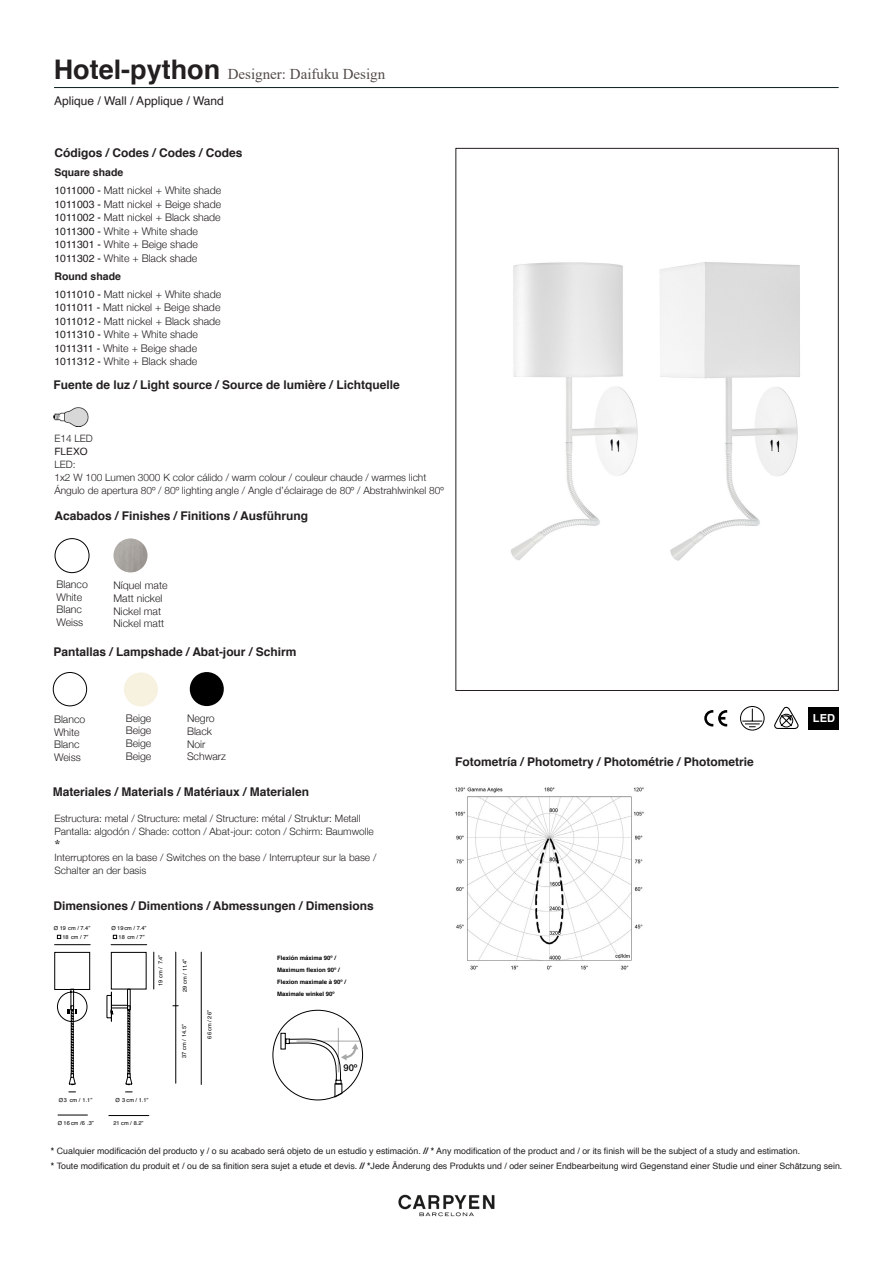
<style>
.page{position:relative;width:893px;height:1263px;background:#fff}
.page>*{position:absolute;margin:0;border:0;box-sizing:border-box;transform-origin:0 0}
.t1{font:15px "Times New Roman";color:#524a47}
.t2{font:700 12px "Helvetica";color:#231f20}
.t3{font:12px "Helvetica";color:#231f20}
.t4{font:700 12px "Times New Roman";color:#231f20}
.t5{font:700 11.1px "Helvetica";color:#fff}
.t6{font:300 10.5px "Helvetica Neue";color:#231f20}
.t7{font:700 10.5px "Helvetica";color:#231f20}
.t8{font:300 10.2px/13px "Helvetica Neue";color:#231f20}
.t9{font:10.2px "Helvetica";color:#231f20}
.t10{font:500 9.3px "Helvetica Neue LT Std";color:#000001}
.t11{font:8.85px/15px "Helvetica";color:#231f20}
.t12{font:700 6px/12px "Helvetica";color:#000001}
.t13{font:5.7px/8.2px "Helvetica";color:#000001}
.s1{font-family:"Helvetica";font-weight:700;font-size:27px;color:#231f20}
.s2{font-family:"Helvetica";font-weight:400}
.s3{font-weight:700}
</style>
<div class="page">
<hr style="left:54px;top:87px;width:785px;height:1px;background:#0b1d1d">
<img style="left:398px;top:1194px;width:97px;height:23px">
<img style="left:659px;top:262px;width:141px;height:299px">
<img style="left:511px;top:262px;width:127px;height:299px">
<img style="left:54px;top:407px;width:35px;height:20px">
<img style="left:114px;top:538px;width:34px;height:34px;border-radius:17px">
<div style="left:55px;top:538px;width:34px;height:35px;border:1px solid #000;border-radius:50%"></div>
<div style="left:53px;top:672px;width:34px;height:34px;border:1px solid #000001;border-radius:50%"></div>
<div style="left:124px;top:672px;width:34px;height:34px;background:#f6f2df;border-radius:50%"></div>
<div style="left:190px;top:672px;width:34px;height:34px;background:#000;border-radius:50%"></div>
<hr style="left:55px;top:944px;width:35px;height:1px;background:#000001">
<svg style="left:58px;top:1115px;width:29px;height:1px"></svg>
<hr style="left:153px;top:952px;width:1px;height:37px;background:#000001">
<hr style="left:111px;top:944px;width:36px;height:1px;background:#000001">
<hr style="left:109px;top:1115px;width:40px;height:1px;background:#000001">
<hr style="left:175px;top:952px;width:1px;height:131px;background:#000001">
<svg style="left:54px;top:952px;width:93px;height:133px"></svg>
<hr style="left:201px;top:952px;width:1px;height:132px;background:#000001">
<svg style="left:57px;top:935px;width:4px;height:4px"></svg>
<svg style="left:113px;top:935px;width:4px;height:4px"></svg>
<hr style="left:296px;top:1041px;width:64px;height:1px;background:#a7a9a9">
<hr style="left:338px;top:1028px;width:1px;height:44px;background:#a7a9a9">
<svg style="left:280px;top:1033px;width:78px;height:64px"></svg>
<svg style="left:704px;top:710px;width:23px;height:16px"></svg>
<svg style="left:740px;top:706px;width:25px;height:25px"></svg>
<svg style="left:774px;top:706px;width:25px;height:23px"></svg>
<div style="left:808px;top:707px;width:31px;height:22px;background:#000001"></div>
<img style="left:455px;top:787px;width:189px;height:183px">
<p class="t1" style="left:54px;top:64px;width:333px"><span class="s1">Hotel-python</span> Designer: Daifuku Design</p>
<p class="t3" style="left:54px;top:92px;width:171px">Aplique / Wall / Applique / Wand</p>
<p class="t2" style="left:54px;top:143px;width:190px">Códigos / Codes / Codes / Codes</p>
<p class="t7" style="left:54px;top:164px;width:70px">Square shade</p>
<p class="t6" style="left:54px;top:184px;width:168px"><span class="s2">1011000 -</span> Matt nickel + White shade</p>
<p class="t6" style="left:54px;top:198px;width:168px"><span class="s2">1011003 -</span> Matt nickel + Beige shade</p>
<p class="t6" style="left:54px;top:211px;width:168px"><span class="s2">1011002 -</span> Matt nickel + Black shade</p>
<p class="t6" style="left:54px;top:225px;width:145px"><span class="s2">1011300 -</span> White + White shade</p>
<p class="t6" style="left:54px;top:238px;width:145px"><span class="s2">1011301 -</span> White + Beige shade</p>
<p class="t6" style="left:54px;top:252px;width:144px"><span class="s2">1011302 -</span> White + Black shade</p>
<p class="t7" style="left:54px;top:268px;width:68px">Round shade</p>
<p class="t6" style="left:54px;top:288px;width:168px"><span class="s2">1011010 -</span> Matt nickel + White shade</p>
<p class="t6" style="left:54px;top:301px;width:168px"><span class="s2">1011011 -</span> Matt nickel + Beige shade</p>
<p class="t6" style="left:54px;top:315px;width:168px"><span class="s2">1011012 -</span> Matt nickel + Black shade</p>
<p class="t6" style="left:54px;top:328px;width:145px"><span class="s2">1011310 -</span> White + White shade</p>
<p class="t6" style="left:54px;top:342px;width:144px"><span class="s2">1011311 -</span> White + Beige shade</p>
<p class="t6" style="left:54px;top:355px;width:144px"><span class="s2">1011312 -</span> White + Black shade</p>
<p class="t2" style="left:54px;top:375px;width:348px">Fuente de luz / Light source / Source de lumière / Lichtquelle</p>
<p class="t2" style="left:54px;top:379px;width:255px">Acabados / Finishes / Finitions / Ausführung</p>
<p class="t8" style="left:54px;top:432px;width:40px">E14 LED</p>
<p class="t9" style="left:54px;top:444px;width:35px">FLEXO</p>
<p class="t8" style="left:54px;top:458px;width:23px">LED:</p>
<p class="t8" style="left:54px;top:471px;width:373px">1x2 W 100 Lumen 3000 K color cálido / warm colour / couleur chaude / warmes licht</p>
<p class="t8" style="left:54px;top:484px;width:391px">Ángulo de apertura 80º / 80º lighting angle / Angle d’éclairage de 80º / Abstrahlwinkel 80º</p>
<p class="t2" style="left:54px;top:506px;width:244px">Pantallas / Lampshade / Abat-jour / Schi m</p>
<p class="t2" style="left:54px;top:506px;width:255px">Acabados / Finishes / Finitions / Ausführung</p>
<p class="t6" style="left:57px;top:578px;width:33px">Blanco</p>
<p class="t6" style="left:57px;top:591px;width:27px">White</p>
<p class="t6" style="left:57px;top:603px;width:27px">Blanc</p>
<p class="t6" style="left:57px;top:616px;width:28px">Weiss</p>
<p class="t6" style="left:114px;top:579px;width:56px">Níquel mate</p>
<p class="t6" style="left:114px;top:592px;width:51px">Matt nickel</p>
<p class="t6" style="left:114px;top:604px;width:49px">Nickel mat</p>
<p class="t6" style="left:114px;top:617px;width:52px">Nickel matt</p>
<p class="t2" style="left:53px;top:635px;width:258px">Materiales / Materials / Matériaux / Materialen</p>
<p class="t2" style="left:53px;top:642px;width:244px">Pantallas / Lampshade / Abat-jour / Schirm</p>
<p class="t6" style="left:54px;top:713px;width:33px">Blanco</p>
<p class="t6" style="left:54px;top:726px;width:27px">White</p>
<p class="t6" style="left:54px;top:738px;width:27px">Blanc</p>
<p class="t6" style="left:54px;top:751px;width:28px">Weiss</p>
<p class="t6" style="left:126px;top:712px;width:27px">Beige</p>
<p class="t6" style="left:126px;top:724px;width:27px">Beige</p>
<p class="t6" style="left:126px;top:737px;width:27px">Beige</p>
<p class="t6" style="left:126px;top:749px;width:27px">Beige</p>
<p class="t6" style="left:187px;top:712px;width:29px">Negro</p>
<p class="t6" style="left:187px;top:725px;width:27px">Black</p>
<p class="t6" style="left:187px;top:737px;width:20px">Noir</p>
<p class="t6" style="left:187px;top:750px;width:41px">Schwarz</p>
<p class="t2" style="left:53px;top:782px;width:258px">Materiales / Materials / Matériaux / Materialen</p>
<p class="t8" style="left:54px;top:812px;width:308px">Estructura: metal / Structure: metal / Structure: métal / Struktur: Metall</p>
<p class="t8" style="left:54px;top:825px;width:321px">Pantalla: algodón / Shade: cotton / Abat-jour: coton / Schirm: Baumwolle</p>
<p class="t4" style="left:54px;top:836px;width:7px">*</p>
<p class="t8" style="left:54px;top:851px;width:323px">Interruptores en la base / Switches on the base / Interrupteur sur la base /<br>Schalter an der basis</p>
<p class="t2" style="left:53px;top:896px;width:322px">Dimensiones / Dimentions / Abmessungen / Dimensions</p>
<p class="t13" style="left:62px;top:924px;width:29px;text-indent:-9px">Ø 19 cm / 7.4”<br>18 cm / 7”</p>
<p class="t13" style="left:119px;top:924px;width:29px;text-indent:-7px">Ø 19 cm / 7.4”<br>18 cm / 7”</p>
<p class="t13" style="left:156px;top:986px;width:33px;rotate:-90deg">19 cm / 7.4”</p>
<p class="t13" style="left:181px;top:992px;width:35px;rotate:-90deg">29 cm / 11.4”</p>
<p class="t12" style="left:277px;top:952px;width:70px">Flexión máxima 90º /<br>Maximum flexion 90º /<br>Flexion maximale à 90º /<br>Maximale winkel 90º</p>
<p class="t13" style="left:180px;top:1058px;width:35px;rotate:-90deg">37 cm / 14.5”</p>
<p class="t13" style="left:206px;top:1038px;width:30px;rotate:-90deg">66 cm / 26”</p>
<p class="t10" style="left:343px;top:1062px;width:15px">90º</p>
<p class="t13" style="left:59px;top:1096px;width:35px">Ø 3 cm / 1.1”</p>
<p class="t13" style="left:116px;top:1096px;width:34px">Ø 3 cm / 1.1”</p>
<p class="t13" style="left:58px;top:1119px;width:37px">Ø 16 cm /6 .3”</p>
<p class="t13" style="left:113px;top:1119px;width:32px">21 cm / 8.2”</p>
<p class="t2" style="left:455px;top:752px;width:300px">Fotometría / Photometry / Photométrie / Photometrie</p>
<p class="t5" style="left:813px;top:709px;width:24px">LED</p>
<p class="t11" style="left:51px;top:1144px;width:793px"><span class="s3">*</span> Cualquier modificación del producto y / o su acabado será objeto de un estudio y estimación. <span class="s3">// *</span> Any modification of the product and / or its finish will be the subject of a study and estimation.<br><span class="s3">*</span> Toute modification du produit et / ou de sa finition sera sujet a etude et devis. <span class="s3">// *</span>Jede Änderung des Produkts und / oder seiner Endbearbeitung wird Gegenstand einer Studie und einer Schätzung sein.</p>
</div>
